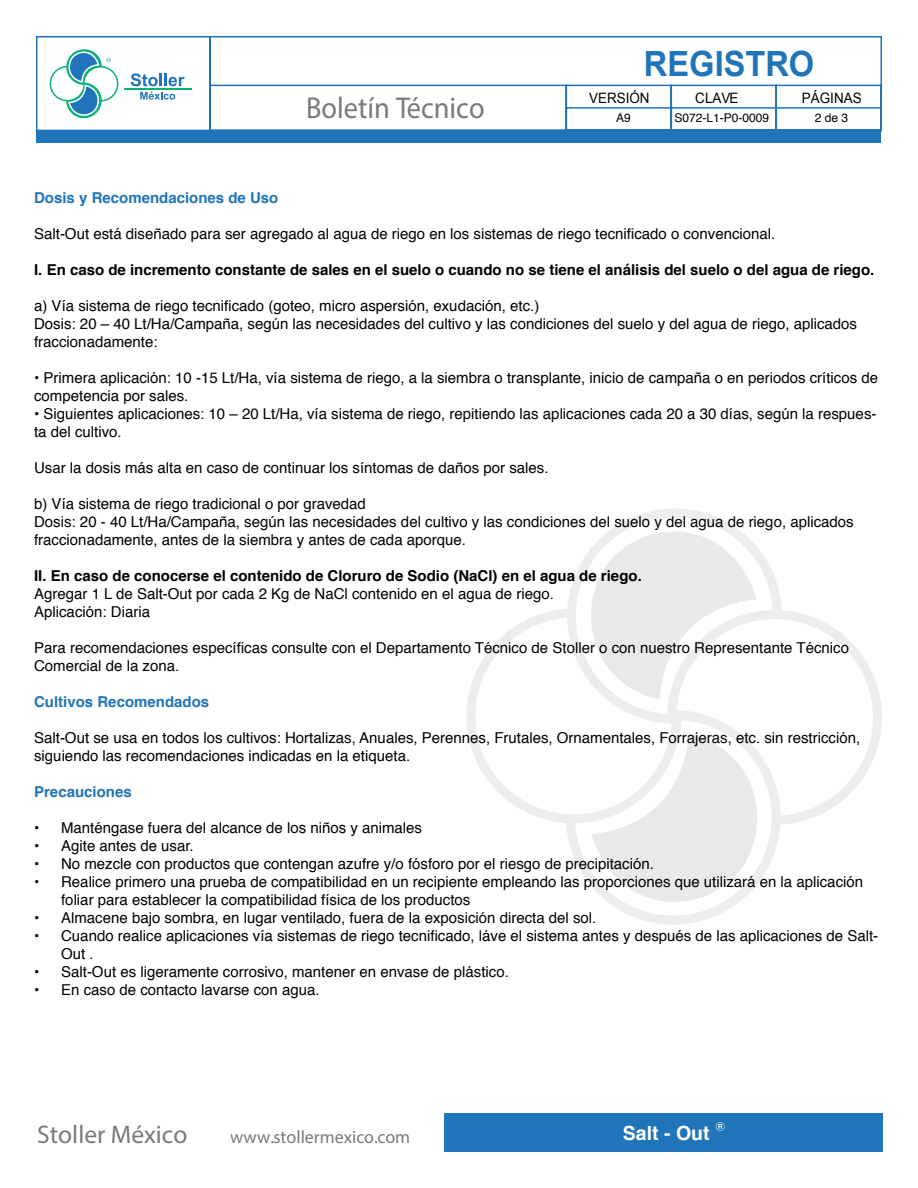
<style>
.page{position:relative;width:918px;height:1188px;background:#fff}
.page>*{position:absolute;margin:0;border:0;box-sizing:border-box;transform-origin:0 0}
.t1{font:700 34.8px "Arial";color:#2074b9;scale:.94 1}
.t2{font:30.15px "Myriad Pro";color:#77797d;scale:.94 1}
.t3{font:25.5px "Myriad Pro";color:#77797d}
.t4{font:700 19.5px "Helvetica";color:#fff}
.t5{font:18.15px "Myriad Pro";color:#000;scale:.94 1}
.t6{font:18px "Myriad Pro";color:#77797d}
.t7{font:15px/18px "Helvetica";color:#000}
.t8{font:700 15px "Helvetica";color:#000}
.t9{font:700 15px "Helvetica";color:#2074b9}
.t10{font:14.4px "Arial";color:#000;scale:.94 1}
.t11{font:13.65px "Myriad Pro";color:#000;scale:.94 1}
.t12{font:12px "Helvetica";color:#000}
</style>
<div class="page">
<svg style="left:466px;top:509px;width:416px;height:416px"></svg>
<div style="left:444px;top:1114px;width:439px;height:38px;background:#2074b9"></div>
<div style="left:37px;top:130px;width:844px;height:13px;background:#2074b9"></div>
<svg style="left:36px;top:36px;width:846px;height:96px"></svg>
<svg style="left:716px;top:1122px;width:9px;height:9px"></svg>
<div style="left:674px;top:113px;width:97px;height:13px;background:#fff"></div>
<div style="left:616px;top:113px;width:18px;height:12px;background:#fff"></div>
<h2 class="t2" style="left:306px;top:89px;width:191px">Boletín Técnico</h2>
<h1 class="t1" style="left:644px;top:40px;width:183px">REGISTRO</h1>
<p class="t10" style="left:589px;top:88px;width:66px">VERSIÓN</p>
<p class="t10" style="left:695px;top:88px;width:47px">CLAVE</p>
<p class="t10" style="left:802px;top:88px;width:65px">PÁGINAS</p>
<p class="t5" style="left:616px;top:108px;width:22px">A1</p>
<p class="t11" style="left:680px;top:112px;width:97px">S072-L1-P0-0001</p>
<p class="t12" style="left:616px;top:108px;width:16px">A9</p>
<p class="t12" style="left:674px;top:108px;width:96px">S072-L1-P0-0009</p>
<p class="t12" style="left:815px;top:108px;width:35px">2 de 3</p>
<p class="t9" style="left:34px;top:185px;width:246px">Dosis y Recomendaciones de Uso</p>
<p class="t7" style="left:34px;top:225px;width:743px">Salt-Out está diseñado para ser agregado al agua de riego en los sistemas de riego tecnificado o convencional.</p>
<p class="t8" style="left:34px;top:257px;width:842px">I. En caso de incremento constante de sales en el suelo o cuando no se tiene el análisis del suelo o del agua de riego.</p>
<p class="t7" style="left:34px;top:297px;width:824px">a) Vía sistema de riego tecnificado (goteo, micro aspersión, exudación, etc.)<br>Dosis: 20 – 40 Lt/Ha/Campaña, según las necesidades del cultivo y las condiciones del suelo y del agua de riego, aplicados fraccionadamente:</p>
<p class="t7" style="left:34px;top:369px;width:845px">• Primera aplicación: 10 -15 Lt/Ha, vía sistema de riego, a la siembra o transplante, inicio de campaña o en periodos críticos de competencia por sales.</p>
<p class="t7" style="left:34px;top:405px;width:844px">• Siguientes aplicaciones: 10 – 20 Lt/Ha, vía sistema de riego, repitiendo las aplicaciones cada 20 a 30 días, según la respues&shy;ta del cultivo.</p>
<p class="t7" style="left:34px;top:459px;width:516px">Usar la dosis más alta en caso de continuar los síntomas de daños por sales.</p>
<p class="t7" style="left:34px;top:495px;width:821px">b) Vía sistema de riego tradicional o por gravedad<br>Dosis: 20 - 40 Lt/Ha/Campaña, según las necesidades del cultivo y las condiciones del suelo y del agua de riego, aplicados fraccionadamente, antes de la siembra y antes de cada aporque.</p>
<p class="t8" style="left:34px;top:563px;width:609px">II. En caso de conocerse el contenido de Cloruro de Sodio (NaCl) en el agua de riego.</p>
<p class="t7" style="left:34px;top:585px;width:521px">Agregar 1 L de Salt-Out por cada 2 Kg de NaCl contenido en el agua de riego.<br>Aplicación: Diaria</p>
<p class="t7" style="left:34px;top:639px;width:816px">Para recomendaciones específicas consulte con el Departamento Técnico de Stoller o con nuestro Representante Técnico<br>Comercial de la zona.</p>
<p class="t9" style="left:34px;top:689px;width:177px">Cultivos Recomendados</p>
<p class="t7" style="left:34px;top:729px;width:828px">Salt-Out se usa en todos los cultivos: Hortalizas, Anuales, Perennes, Frutales, Ornamentales, Forrajeras, etc. sin restricción, siguiendo las recomendaciones indicadas en la etiqueta.</p>
<p class="t9" style="left:34px;top:779px;width:99px">Precauciones</p>
<p class="t7" style="left:34px;top:819px;width:390px">• Manténgase fuera del alcance de los niños y animales</p>
<p class="t7" style="left:34px;top:837px;width:161px">• Agite antes de usar.</p>
<p class="t7" style="left:34px;top:855px;width:621px">• No mezcle con productos que contengan azufre y/o fósforo por el riesgo de precipitación.</p>
<p class="t7" style="left:61px;top:873px;width:804px;text-indent:-27px">• Realice primero una prueba de compatibilidad en un recipiente empleando las proporciones que utilizará en la aplicación foliar para establecer la compatibilidad física de los productos</p>
<p class="t7" style="left:34px;top:909px;width:564px">• Almacene bajo sombra, en lugar ventilado, fuera de la exposición directa del sol.</p>
<p class="t7" style="left:61px;top:927px;width:819px;text-indent:-27px">• Cuando realice aplicaciones vía sistemas de riego tecnificado, láve el sistema antes y después de las aplicaciones de Salt-<br>Out .</p>
<p class="t7" style="left:34px;top:963px;width:476px">• Salt-Out es ligeramente corrosivo, mantener en envase de plástico.</p>
<p class="t7" style="left:34px;top:981px;width:287px">• En caso de contacto lavarse con agua.</p>
<h3 class="t3" style="left:37px;top:1119px;width:152px">Stoller México</h3>
<p class="t6" style="left:230px;top:1126px;width:182px">www.stollermexico.com</p>
<h3 class="t4" style="left:623px;top:1118px;width:88px">Salt - Out</h3>
</div>
